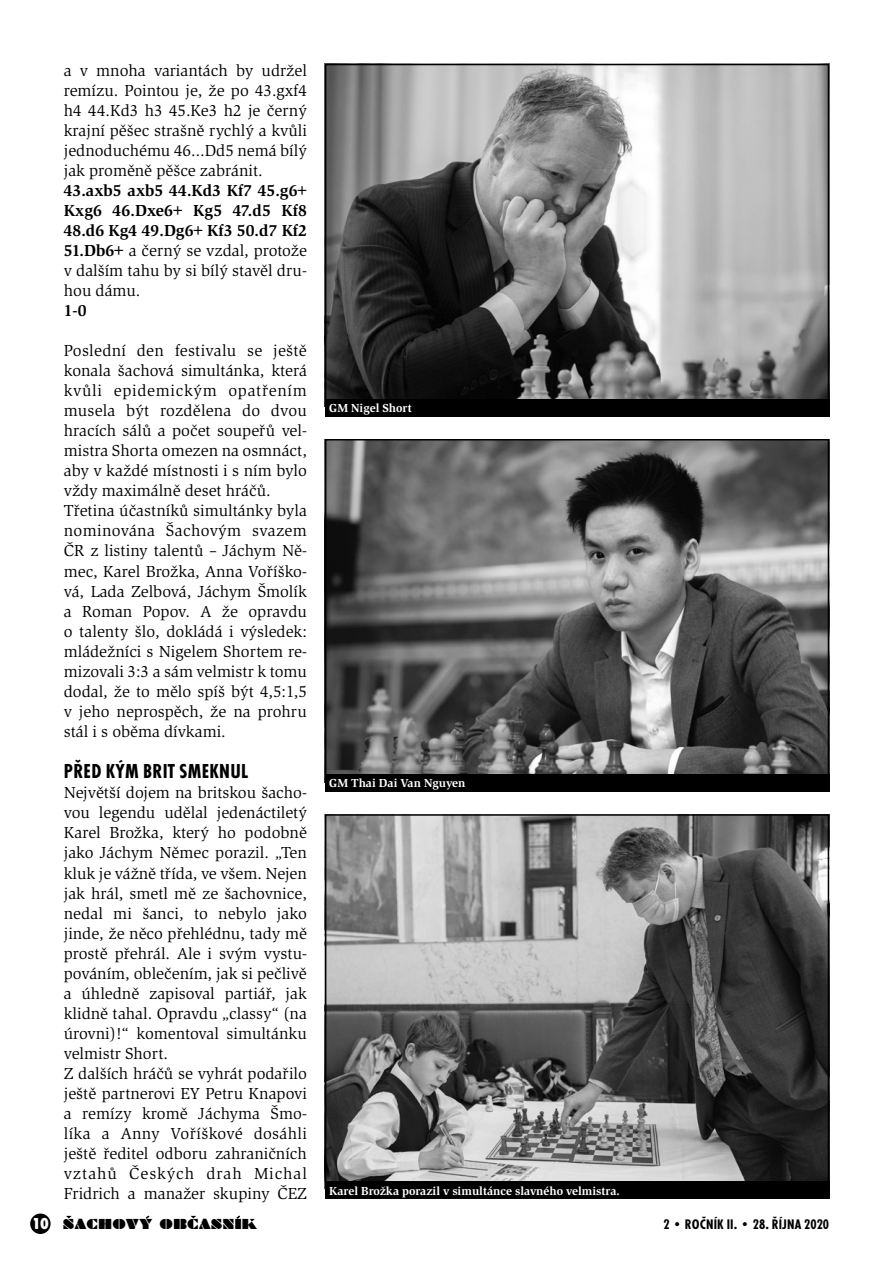
<style>
.page{position:relative;width:893px;height:1263px;background:#fff}
.page>*{position:absolute;margin:0;border:0;box-sizing:border-box;transform-origin:0 0}
.t1{font:700 condensed 21px "Futura TOT";letter-spacing:.015em;color:#000}
.t2{font:16.5px/20.1px "Slimbach Itc TOT";color:#000}
.t3{font:700 16.5px/20.1px "Slimbach Itc TOT";color:#000;text-align:justify}
.t4{font:700 condensed 14.4px "Futura TOT";letter-spacing:.015em;color:#000}
.t5{font:13.2px "Braggadocio";letter-spacing:.025em;color:#000}
.t6{font:700 12px "Slimbach Itc TOT";color:#fff}
.s1{font-weight:400}
.s2{font-family:"Futura TOT Extr Bold Cond";font-size:16.5px;color:#fff}
</style>
<div class="page">
<div style="left:30px;top:1213px;width:21px;height:21px;background:#000;border-radius:50%"></div>
<svg style="left:236px;top:1215px;width:4px;height:4px"></svg>
<img style="left:328px;top:817px;width:498px;height:365px">
<div style="left:325px;top:1182px;width:504px;height:17px;background:#000"></div>
<img style="left:328px;top:442px;width:498px;height:332px">
<div style="left:325px;top:439px;width:504px;height:343px;border:2px solid #000"></div>
<div style="left:325px;top:774px;width:504px;height:17px;background:#000"></div>
<img style="left:328px;top:67px;width:498px;height:332px">
<div style="left:325px;top:64px;width:504px;height:343px;border:2px solid #000"></div>
<div style="left:325px;top:399px;width:504px;height:17px;background:#000"></div>
<hr style="left:892px;top:689px;width:1px;height:573px;background:#000">
<p class="t2" style="left:64px;top:60px;width:245px;text-align:justify">a v mnoha variantách by udržel remízu. Pointou je, že po 43.gxf4 h4 44.Kd3 h3 45.Ke3 h2 je černý krajní pěšec strašně rychlý a kvůli jednoduchému 46…Dd5 nemá bílý jak proměně pěšce zabránit.</p>
<p class="t3" style="left:64px;top:181px;width:245px">43.axb5 axb5 44.Kd3 Kf7 45.g6+ Kxg6 46.Dxe6+ Kg5 47.d5 Kf8<br>48.d6 Kg4 49.Dg6+ Kf3 50.d7 Kf2<br>51.Db6+ <span class="s1">a černý se vzdal, protože v dalším tahu by si bílý stavěl dru&shy;hou dámu.</span></p>
<p class="t3" style="left:64px;top:301px;width:24px">1-0</p>
<p class="t2" style="left:64px;top:341px;width:245px">Poslední den festivalu se ještě konala šachová simultánka, která kvůli epidemickým opatřením musela být rozdělena do dvou hracích sálů a počet soupeřů vel&shy;mistra Shorta omezen na osmnáct, aby v každé místnosti i s ním bylo vždy maximálně deset hráčů.<br>Třetina účastníků simultánky byla nominována Šachovým svazem<br>ČR z listiny talentů – Jáchym Ně&shy;mec, Karel Brožka, Anna Voříško&shy;vá, Lada Zelbová, Jáchym Šmolík a Roman Popov. A že opravdu o talenty šlo, dokládá i výsledek: mládežníci s Nigelem Shortem re&shy;mizovali 3:3 a sám velmistr k tomu dodal, že to mělo spíš být 4,5:1,5 v jeho neprospěch, že na prohru stál i s oběma dívkami.</p>
<p class="t1" style="left:64px;top:759px;width:186px">PŘED KÝM BRIT SMEKNUL</p>
<p class="t2" style="left:64px;top:783px;width:245px">Největší dojem na britskou šacho&shy;vou legendu udělal jedenáctiletý<br>Karel Brožka, který ho podobně jako Jáchym Němec porazil. „Ten kluk je vážně třída, ve všem. Nejen jak hrál, smetl mě ze šachovnice, nedal mi šanci, to nebylo jako jinde, že něco přehlédnu, tady mě prostě přehrál. Ale i svým vystu&shy;pováním, oblečením, jak si pečlivě a úhledně zapisoval partiář, jak klidně tahal. Opravdu „classy“ (na úrovni)!“ komentoval simultánku velmistr Short.<br>Z dalších hráčů se vyhrát podařilo ještě partnerovi EY Petru Knapovi a remízy kromě Jáchyma Šmo&shy;líka a Anny Voříškové dosáhli ještě ředitel odboru zahraničních vztahů Českých drah Michal<br>Fridrich a manažer skupiny ČEZ</p>
<p class="t6" style="left:329px;top:401px;width:84px">GM Nigel Short</p>
<p class="t6" style="left:329px;top:776px;width:138px">GM Thai Dai Van Nguyen</p>
<p class="t6" style="left:329px;top:1183px;width:292px">Karel Brožka porazil v simultánce slavného velmistra.</p>
<p class="t5" style="left:32px;top:1216px;width:227px"><span class="s2">10</span> SACHOVY OBCASNIK</p>
<p class="t4" style="left:663px;top:1216px;width:167px">2 • ROČNÍK II. • 28. ŘÍJNA 2020</p>
</div>
